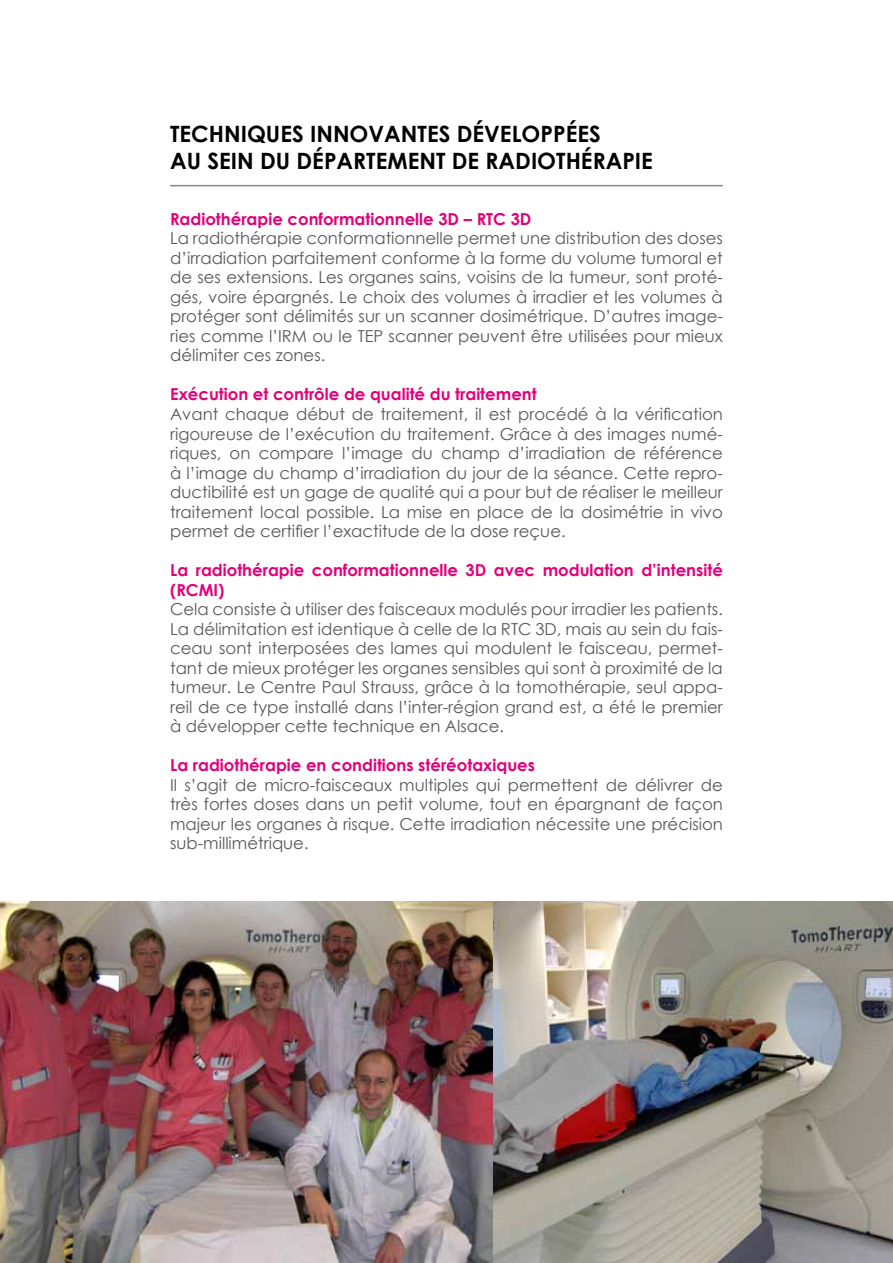
<style>
.page{position:relative;width:893px;height:1263px;background:#fff}
.page>*{position:absolute;margin:0;border:0;box-sizing:border-box;transform-origin:0 0}
.t1{font:700 22.5px/27px "Century Gothic";color:#000}
.t2{font:16.5px/19.5px "Century Gothic";color:#58585a;text-align:justify}
.t3{font:700 16.5px/19.5px "Century Gothic";color:#e2007a}
</style>
<div class="page">
<img style="left:492px;top:901px;width:401px;height:362px">
<hr style="left:170px;top:185px;width:553px;height:1px;background:#87888a">
<img style="left:0;top:901px;width:492px;height:362px">
<h1 class="t1" style="left:170px;top:120px;width:484px;text-indent:257px">es développées<br>au sein du département de radioth érapie</h1>
<h1 class="t1" style="left:170px;top:120px;width:38px">Techn</h1>
<h1 class="t1" style="left:241px;top:120px;width:144px">iqu es innovant</h1>
<p class="t3" style="left:170px;top:208px;width:361px">Radiothérapie conformationnelle 3D – RTC 3D</p>
<p class="t2" style="left:170px;top:228px;width:554px">La radiothérapie conformationnelle permet une distribution des doses d’irradiation parfaitement conforme à la forme du volume tumoral et de ses extensions. Les organes sains, voisins de la tumeur, sont proté&shy;gés, voire épargnés. Le choix des volumes à irradier et les volumes à protéger sont délimités sur un scanner dosimétrique. D’autres image&shy;ries comme l’IRM ou le TEP scanner peuvent être utilisées pour mieux délimiter ces zones.</p>
<p class="t3" style="left:170px;top:384px;width:368px">Exécution et contrôle de qualité du traitement</p>
<p class="t2" style="left:170px;top:404px;width:555px">Avant chaque début de traitement, il est procédé à la vérification rigoureuse de l’exécution du traitement. Grâce à des images numé&shy;riques, on compare l’image du champ d’irradiation de référence à l’image du champ d’irradiation du jour de la séance. Cette repro&shy;ductibilité est un gage de qualité qui a pour but de réaliser le meilleur traitement local possible. La mise en place de la dosimétrie in vivo permet de certifier l’exactitude de la dose reçue.</p>
<p class="t3" style="left:170px;top:559px;width:554px">La radiothérapie conformationnelle 3D avec modulation d’intensité (RCMI)</p>
<p class="t2" style="left:170px;top:599px;width:555px">Cela consiste à utiliser des faisceaux modulés pour irradier les patients.<br>La délimitation est identique à celle de la RTC 3D, mais au sein du fais&shy;ceau sont interposées des lames qui modulent le faisceau, permet&shy;tant de mieux protéger les organes sensibles qui sont à proximité de la tumeur. Le Centre Paul Strauss, grâce à la tomothérapie, seul appa&shy;reil de ce type installé dans l’inter-région grand est, a été le premier à développer cette technique en Alsace.</p>
<p class="t3" style="left:170px;top:755px;width:366px">La radiothérapie en conditions stéréotaxiques</p>
<p class="t2" style="left:170px;top:775px;width:554px">Il s’agit de micro-faisceaux multiples qui permettent de délivrer de très fortes doses dans un petit volume, tout en épargnant de façon majeur les organes à risque. Cette irradiation nécessite une précision sub-millimétrique.</p>
</div>
